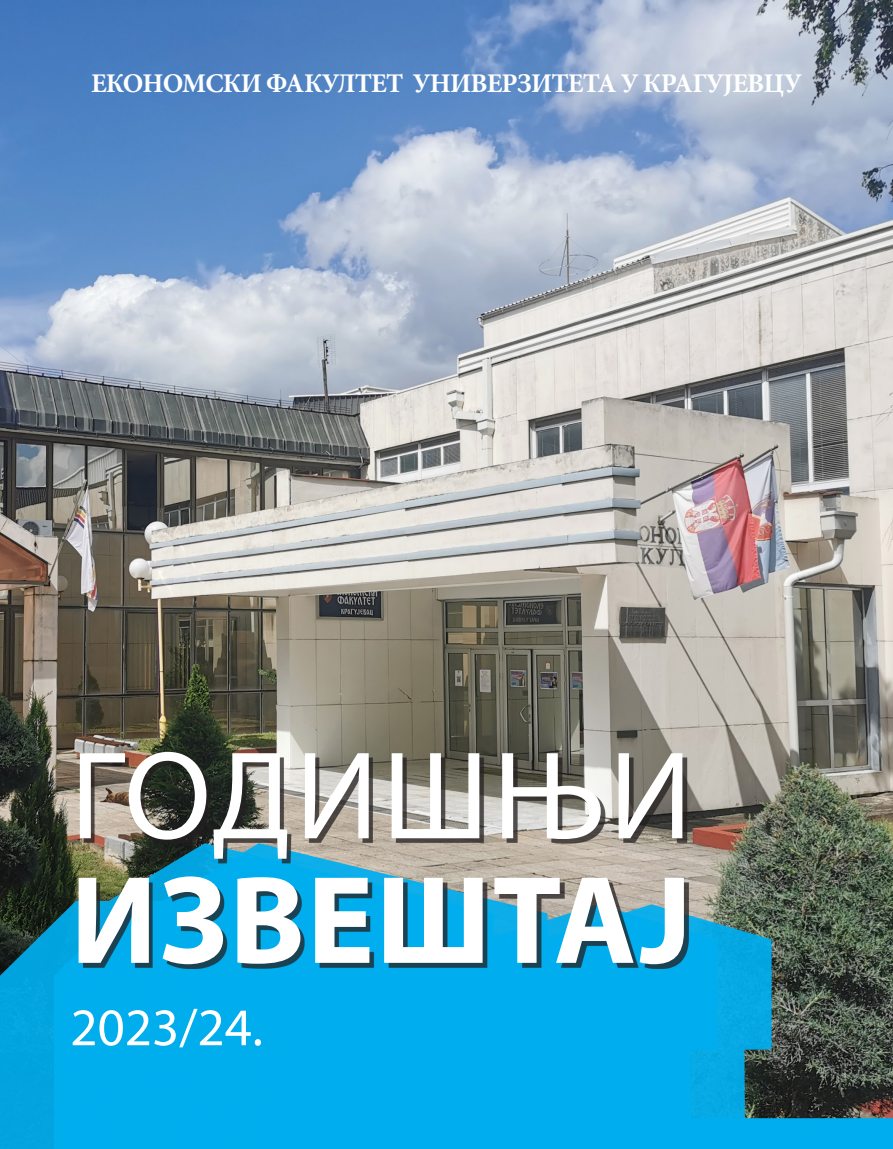
<style>
.page{position:relative;width:893px;height:1149px;background:#fff}
.page>*{position:absolute;margin:0;border:0;box-sizing:border-box;transform-origin:0 0}
.t1{font:700 126px "Myriad Pro";letter-spacing:.015em;color:#fff}
.t2{font:126px "Myriad Pro";letter-spacing:.03em;color:#fff}
.t3{font:53.1px "Myriad Pro";color:#fff}
.t4{font:700 27px "Minion Pro";letter-spacing:-.03em;color:#fff}
</style>
<div class="page">
<img style="left:0;top:1px;width:893px;height:841px">
<svg style="left:0;top:842px;width:54px;height:306px;background:#0b779a"></svg>
<svg style="left:54px;top:842px;width:839px;height:306px;background:#1397c4"></svg>
<div style="left:83px;top:755px;width:605px;height:213px;background:#231f20;opacity:.75"></div>
<p class="t4" style="left:91px;top:64px;width:712px">ЕКОНОМСКИ ФАКУЛТЕТ УНИВЕРЗИТЕТА У КРАГУЈЕВЦУ</p>
<p class="t2" style="left:70px;top:718px;width:623px">ГОДИШЊИ</p>
<p class="t1" style="left:70px;top:837px;width:623px">ИЗВЕШТАЈ</p>
<p class="t3" style="left:70px;top:994px;width:194px">2023/24.</p>
</div>
